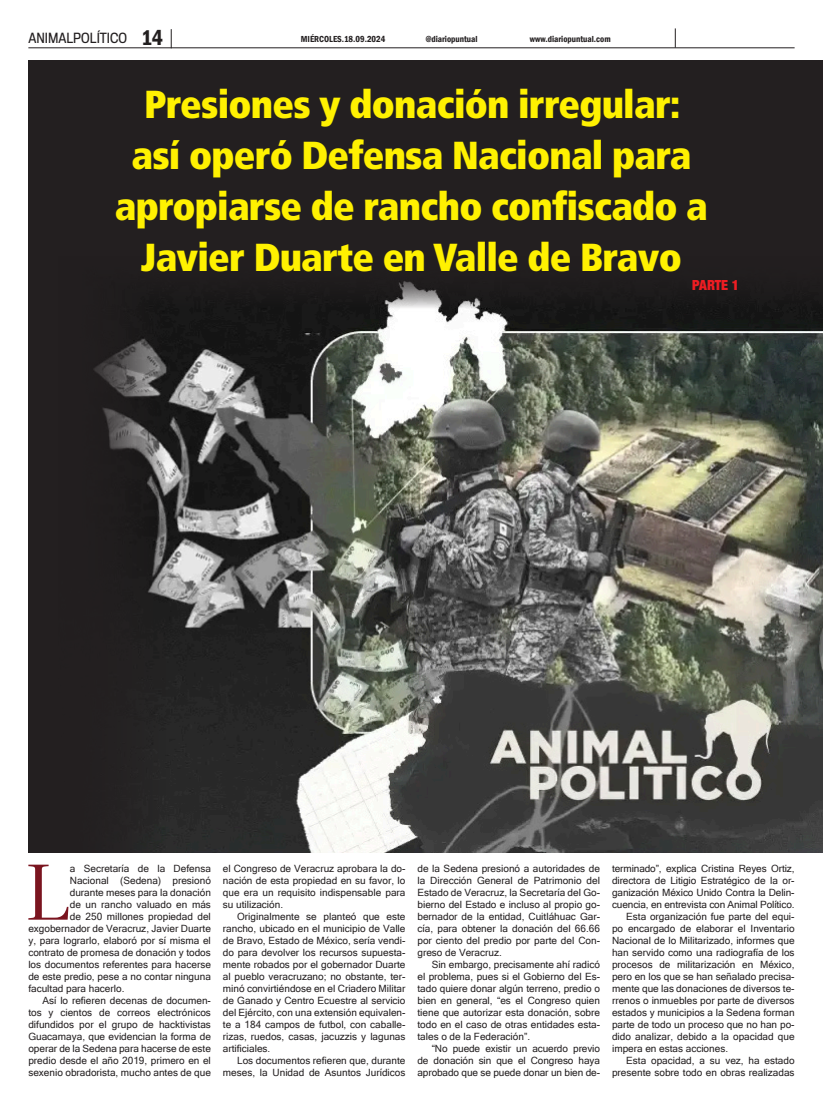
<style>
.page{position:relative;width:823px;height:1106px;background:#fff}
.page>*{position:absolute;margin:0;border:0;box-sizing:border-box;transform-origin:0 0}
.t1{font:78.6px "Acta Deck";color:#7a141f}
.t2{font:900 condensed 39px/51px "Frutiger";letter-spacing:-.02em;color:#fff101;text-align:center}
.t3{font:600 condensed 22px "Franklin Gothic";color:#231f20}
.t4{font:900 condensed 14px "Helvetica Neue LT Std";letter-spacing:-.01em;color:#ee1d23}
.t5{font:13px "Titling Gothic FB Narrow";color:#231f20}
.t6{font:10px/12px "Microsoft Sans Serif";color:#231f20;text-align:justify}
.t7{font:600 condensed 9px "Franklin Gothic";color:#231f20}
</style>
<div class="page">
<div style="left:28px;top:60px;width:794px;height:792px;background:#231f20"></div>
<img style="left:94px;top:281px;width:728px;height:571px">
<hr style="left:28px;top:47px;width:766px;height:1px;background:#231f20">
<svg style="left:674px;top:28px;width:1px;height:20px"></svg>
<svg style="left:171px;top:29px;width:1px;height:19px"></svg>
<p class="t5" style="left:28px;top:30px;width:100px">ANIMALPOLÍTICO</p>
<p class="t3" style="left:141px;top:23px;width:24px">14</p>
<p class="t7" style="left:300px;top:33px;width:86px">MIÉRCOLES.18.09.2024</p>
<p class="t7" style="left:425px;top:33px;width:53px">@diariopuntual</p>
<p class="t7" style="left:529px;top:33px;width:82px">www.diariopuntual.com</p>
<p class="t2" style="left:115px;top:78px;width:594px">Presiones y donación irregular: así operó Defensa Nacional para apropiarse de rancho confiscado a<br>Javier Duarte en Valle de Bravo</p>
<p class="t4" style="left:691px;top:276px;width:48px">PARTE 1</p>
<p class="t1" style="left:25px;top:846px;width:46px">L</p>
<p class="t6" style="left:70px;top:862px;width:142px">a Secretaría de la Defensa</p>
<p class="t6" style="left:70px;top:874px;width:142px">Nacional (Sedena) presionó</p>
<p class="t6" style="left:70px;top:886px;width:142px">durante meses para la donación</p>
<p class="t6" style="left:70px;top:898px;width:142px">de un rancho valuado en más</p>
<p class="t6" style="left:70px;top:910px;width:142px">de 250 millones propiedad del</p>
<p class="t6" style="left:28px;top:922px;width:184px">exgobernador de Veracruz, Javier Duarte</p>
<p class="t6" style="left:28px;top:934px;width:184px">y, para lograrlo, elaboró por sí misma el</p>
<p class="t6" style="left:28px;top:946px;width:184px">contrato de promesa de donación y todos</p>
<p class="t6" style="left:28px;top:958px;width:184px">los documentos referentes para hacerse</p>
<p class="t6" style="left:28px;top:970px;width:184px">de este predio, pese a no contar ninguna</p>
<p class="t6" style="left:28px;top:982px;width:98px">facultad para hacerlo.</p>
<p class="t6" style="left:28px;top:994px;width:184px;text-indent:14px">Así lo refieren decenas de documen&shy;tos y cientos de correos electrónicos difundidos por el grupo de hacktivistas Guacamaya, que evidencian la forma de operar de la Sedena para hacerse de este predio desde el año 2019, primero en el sexenio obradorista, mucho antes de que</p>
<p class="t6" style="left:223px;top:862px;width:184px">el Congreso de Veracruz aprobara la do&shy;nación de esta propiedad en su favor, lo que era un requisito indispensable para su utilización.</p>
<p class="t6" style="left:223px;top:910px;width:184px;text-indent:14px">Originalmente se planteó que este rancho, ubicado en el municipio de Valle de Bravo, Estado de México, sería vendi&shy;do para devolver los recursos supuesta&shy;mente robados por el gobernador Duarte al pueblo veracruzano; no obstante, ter&shy;minó convirtiéndose en el Criadero Militar de Ganado y Centro Ecuestre al servicio del Ejército, con una extensión equivalen&shy;te a 184 campos de futbol, con caballe&shy;rizas, ruedos, casas, jacuzzis y lagunas artificiales.</p>
<p class="t6" style="left:223px;top:1054px;width:184px;text-align:right">Los documentos refieren que, durante meses, la Unidad de Asuntos Jurídicos</p>
<p class="t6" style="left:417px;top:862px;width:184px">de la Sedena presionó a autoridades de la Dirección General de Patrimonio del Estado de Veracruz, la Secretaría del Go&shy;bierno del Estado e incluso al propio go&shy;bernador de la entidad, Cuitláhuac Gar&shy;cía, para obtener la donación del 66.66 por ciento del predio por parte del Con&shy;greso de Veracruz.</p>
<p class="t6" style="left:417px;top:958px;width:184px;text-indent:14px">Sin embargo, precisamente ahí radicó el problema, pues si el Gobierno del Es&shy;tado quiere donar algún terreno, predio o bien en general, “es el Congreso quien tiene que autorizar esta donación, sobre todo en el caso de otras entidades esta&shy;tales o de la Federación”.</p>
<p class="t6" style="left:417px;top:1042px;width:184px;text-indent:14px">“No puede existir un acuerdo previo de donación sin que el Congreso haya aprobado que se puede donar un bien de-</p>
<p class="t6" style="left:611px;top:862px;width:184px">terminado”, explica Cristina Reyes Ortiz, directora de Litigio Estratégico de la or&shy;ganización México Unido Contra la Delin&shy;cuencia, en entrevista con Animal Político.</p>
<p class="t6" style="left:611px;top:910px;width:184px;text-indent:14px">Esta organización fue parte del equi&shy;po encargado de elaborar el Inventario Nacional de lo Militarizado, informes que han servido como una radiografía de los procesos de militarización en México, pero en los que se han señalado precisa&shy;mente que las donaciones de diversos te&shy;rrenos o inmuebles por parte de diversos estados y municipios a la Sedena forman parte de todo un proceso que no han po&shy;dido analizar, debido a la opacidad que impera en estas acciones.</p>
<p class="t6" style="left:611px;top:1054px;width:184px;text-align:right">Esta opacidad, a su vez, ha estado presente sobre todo en obras realizadas</p>
</div>
